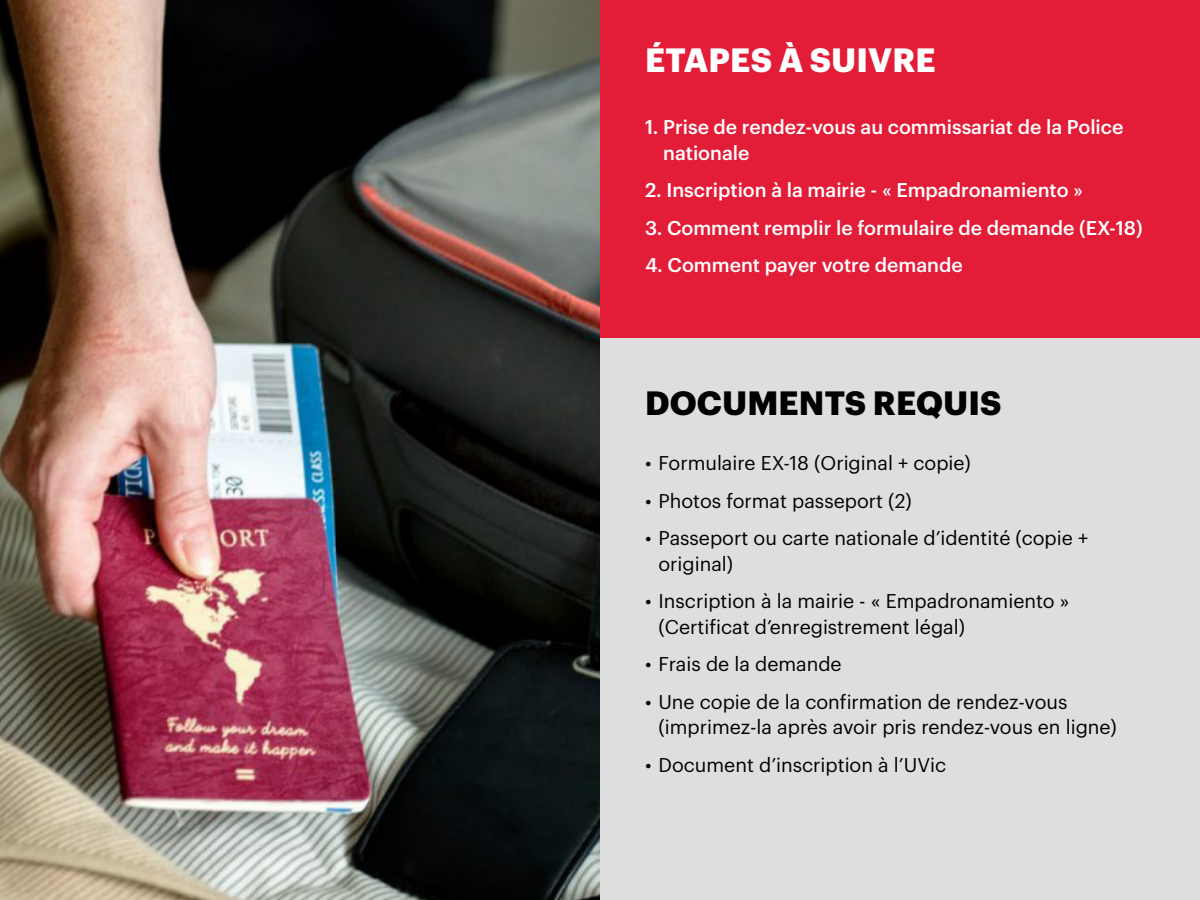
<style>
.page{position:relative;width:1200px;height:900px;background:#fff}
.page>*{position:absolute;margin:0;border:0;box-sizing:border-box;transform-origin:0 0}
.t1{font:700 33px "Graphik";letter-spacing:.005em;color:#000}
.t2{font:700 33px "Graphik";letter-spacing:.005em;color:#fff}
.t3{font:19.5px/25.5px "Graphik";color:#000}
.t4{font:500 19.5px/25.5px "Graphik";color:#fff}
</style>
<div class="page">
<div style="left:600px;top:333px;width:600px;height:567px;background:#dedede"></div>
<div style="left:600px;top:0;width:600px;height:338px;background:#e31c38"></div>
<img style="left:0;top:0;width:600px;height:900px">
<p class="t2" style="left:645px;top:35px;width:292px">ÉTAPES À SUIVRE</p>
<p class="t4" style="left:663px;top:113px;width:462px;text-indent:-18px">1. Prise de rendez-vous au commissariat de la Police nationale</p>
<p class="t4" style="left:645px;top:176px;width:439px">2. Inscription à la mairie - « Empadronamiento »</p>
<p class="t4" style="left:645px;top:213px;width:499px">3. Comment remplir le formulaire de demande (EX-18)</p>
<p class="t4" style="left:645px;top:251px;width:319px">4. Comment payer votre demande</p>
<p class="t1" style="left:645px;top:378px;width:358px">DOCUMENTS REQUIS</p>
<p class="t3" style="left:645px;top:449px;width:327px">• Formulaire EX-18 (Original + copie)</p>
<p class="t3" style="left:645px;top:486px;width:268px">• Photos format passeport (2)</p>
<p class="t3" style="left:658px;top:524px;width:431px;text-indent:-14px">• Passeport ou carte nationale d’identité (copie + original)</p>
<p class="t3" style="left:658px;top:587px;width:413px;text-indent:-14px">• Inscription à la mairie - « Empadronamiento » (Certificat d’enregistrement légal)</p>
<p class="t3" style="left:645px;top:650px;width:198px">• Frais de la demande</p>
<p class="t3" style="left:658px;top:687px;width:460px;text-indent:-14px">• Une copie de la confirmation de rendez-vous (imprimez-la après avoir pris rendez-vous en ligne)</p>
<p class="t3" style="left:645px;top:750px;width:303px">• Document d’inscription à l’UVic</p>
</div>
